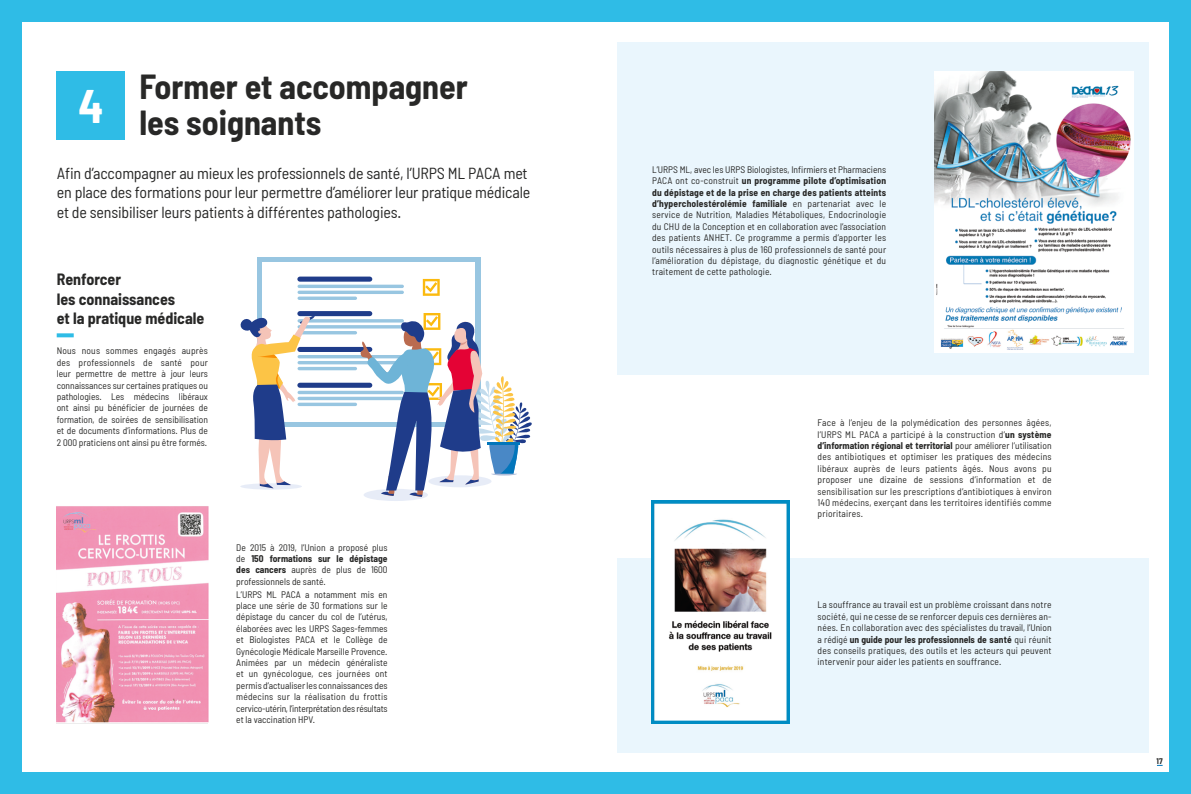
<style>
.page{position:relative;width:1191px;height:794px;background:#fff}
.page>*{position:absolute;margin:0;border:0;box-sizing:border-box;transform-origin:0 0}
.t1{font:700 semi-condensed 46px "Barlow";color:#fff}
.t2{font:700 semi-condensed 34px/36px "Barlow";color:#282827}
.t3{font:semi-condensed 16px/19.2px "Barlow";letter-spacing:-.01em;color:#282827}
.t4{font:700 semi-condensed 16px/19.2px "Barlow";color:#282827}
.t5{font:semi-condensed 9.5px/11.4px "Barlow";letter-spacing:.005em;color:#282827;text-align:justify}
.t6{font:700 semi-condensed 8px "Barlow";color:#282827}
.s1{font-weight:700}
</style>
<div class="page">
<div style="left:0;top:0;width:21px;height:794px;background:#2fbce6"></div>
<div style="left:0;top:0;width:1191px;height:21px;background:#2fbce6"></div>
<div style="left:0;top:772px;width:1191px;height:22px;background:#2fbce6"></div>
<div style="left:1169px;top:0;width:22px;height:794px;background:#2fbce6"></div>
<div style="left:617px;top:43px;width:531px;height:331px;background:#eaf6fd"></div>
<div style="left:617px;top:557px;width:531px;height:195px;background:#eaf6fd"></div>
<div style="left:57px;top:71px;width:68px;height:68px;background:#2fbce6"></div>
<svg style="left:57px;top:333px;width:17px;height:4px"></svg>
<img style="left:57px;top:506px;width:151px;height:217px">
<img style="left:934px;top:71px;width:199px;height:282px">
<img style="left:652px;top:500px;width:137px;height:223px">
<svg style="left:257px;top:257px;width:223px;height:169px;background:#a7cee5"></svg>
<div style="left:263px;top:263px;width:212px;height:158px;background:#fff"></div>
<div style="left:297px;top:311px;width:75px;height:5px;background:#1f3c8a;border-radius:3px"></div>
<hr style="left:297px;top:319px;width:107px;height:3px;background:#98c6e1;border-radius:2px">
<hr style="left:297px;top:325px;width:107px;height:3px;background:#98c6e1;border-radius:2px">
<hr style="left:297px;top:331px;width:60px;height:3px;background:#98c6e1;border-radius:2px">
<svg style="left:423px;top:279px;width:17px;height:17px"></svg>
<div style="left:297px;top:276px;width:75px;height:6px;background:#1f3c8a;border-radius:3px"></div>
<hr style="left:297px;top:285px;width:107px;height:3px;background:#98c6e1;border-radius:2px">
<hr style="left:297px;top:291px;width:107px;height:3px;background:#98c6e1;border-radius:2px">
<svg style="left:297px;top:296px;width:60px;height:4px"></svg>
<div style="left:297px;top:383px;width:75px;height:5px;background:#1f3c8a;border-radius:3px"></div>
<hr style="left:297px;top:391px;width:107px;height:3px;background:#98c6e1;border-radius:2px">
<hr style="left:297px;top:397px;width:107px;height:3px;background:#98c6e1;border-radius:2px">
<hr style="left:297px;top:403px;width:60px;height:3px;background:#98c6e1;border-radius:2px">
<div style="left:297px;top:347px;width:75px;height:5px;background:#1f3c8a;border-radius:3px"></div>
<hr style="left:297px;top:355px;width:107px;height:3px;background:#98c6e1;border-radius:2px">
<hr style="left:297px;top:361px;width:107px;height:3px;background:#98c6e1;border-radius:2px">
<hr style="left:297px;top:367px;width:60px;height:3px;background:#98c6e1;border-radius:2px">
<svg style="left:240px;top:483px;width:62px;height:6px"></svg>
<svg style="left:240px;top:316px;width:75px;height:172px"></svg>
<div style="left:363px;top:489px;width:65px;height:12px;background:#e7ecf7;border-radius:50%"></div>
<svg style="left:360px;top:313px;width:172px;height:184px"></svg>
<h2 class="t2" style="left:139px;top:68px;width:330px">Former et accompagner les soignants</h2>
<h3 class="t3" style="left:57px;top:163px;width:475px">Afin d’accompagner au mieux les professionnels de santé, l’URPS ML PACA met en place des formations pour leur permettre d’améliorer leur pratique médicale et de sensibiliser leurs patients à différentes pathologies.</h3>
<h1 class="t1" style="left:78px;top:78px;width:26px">4</h1>
<h3 class="t4" style="left:57px;top:270px;width:149px">Renforcer<br>les connaissances<br>et la pratique médicale</h3>
<p class="t5" style="left:57px;top:345px;width:153px">Nous nous sommes engagés auprès des professionnels de santé pour leur permettre de mettre à jour leurs connaissances sur certaines pratiques ou pathologies. Les médecins libéraux ont ainsi pu bénéficier de journées de formation, de soirées de sensibilisation et de documents d’informations. Plus de 2 000 praticiens ont ainsi pu être formés.</p>
<p class="t5" style="left:236px;top:541px;width:153px">De 2015 à 2019, l’Union a proposé plus de <span class="s1">150 formations sur le dépistage des cancers</span> auprès de plus de 1600 professionnels de santé.</p>
<p class="t5" style="left:236px;top:588px;width:153px">L’URPS ML PACA a notamment mis en place une série de 30 formations sur le dépistage du cancer du col de l’utérus, élaborées avec les URPS Sages-femmes et Biologistes PACA et le Collège de Gynécologie Médicale Marseille Provence.<br>Animées par un médecin généraliste et un gynécologue, ces journées ont permis d’actualiser les connaissances des médecins sur la réalisation du frottis cervico-utérin, l’interprétation des résultats et la vaccination HPV.</p>
<p class="t5" style="left:652px;top:163px;width:235px">L’URPS ML, avec les URPS Biologistes, Infirmiers et Pharmaciens PACA ont co-construit <span class="s1">un programme pilote d’optimisation du dépistage et de la prise en charge des patients atteints d’hypercholestérolémie familiale</span> en partenariat avec le service de Nutrition, Maladies Métaboliques, Endocrinologie du CHU de la Conception et en collaboration avec l’association des patients ANHET. Ce programme a permis d’apporter les outils nécessaires à plus de 160 professionnels de santé pour l’amélioration du dépistage, du diagnostic génétique et du traitement de cette pathologie.</p>
<p class="t5" style="left:817px;top:417px;width:235px">Face à l’enjeu de la polymédication des personnes âgées, l’URPS ML PACA a participé à la construction d’<span class="s1">un système d’information régional et territorial</span> pour améliorer l’utilisation des antibiotiques et optimiser les pratiques des médecins libéraux auprès de leurs patients âgés. Nous avons pu proposer une dizaine de sessions d’information et de sensibilisation sur les prescriptions d’antibiotiques à environ 140 médecins, exerçant dans les territoires identifiés comme prioritaires.</p>
<p class="t5" style="left:817px;top:599px;width:235px">La souffrance au travail est un problème croissant dans notre société, qui ne cesse de se renforcer depuis ces dernières an&shy;nées. En collaboration avec des spécialistes du travail, l’Union a rédigé <span class="s1">un guide pour les professionnels de santé</span> qui réunit des conseils pratiques, des outils et les acteurs qui peuvent intervenir pour aider les patients en souffrance.</p>
<p class="t6" style="left:1156px;top:756px;width:7px">17</p>
</div>
